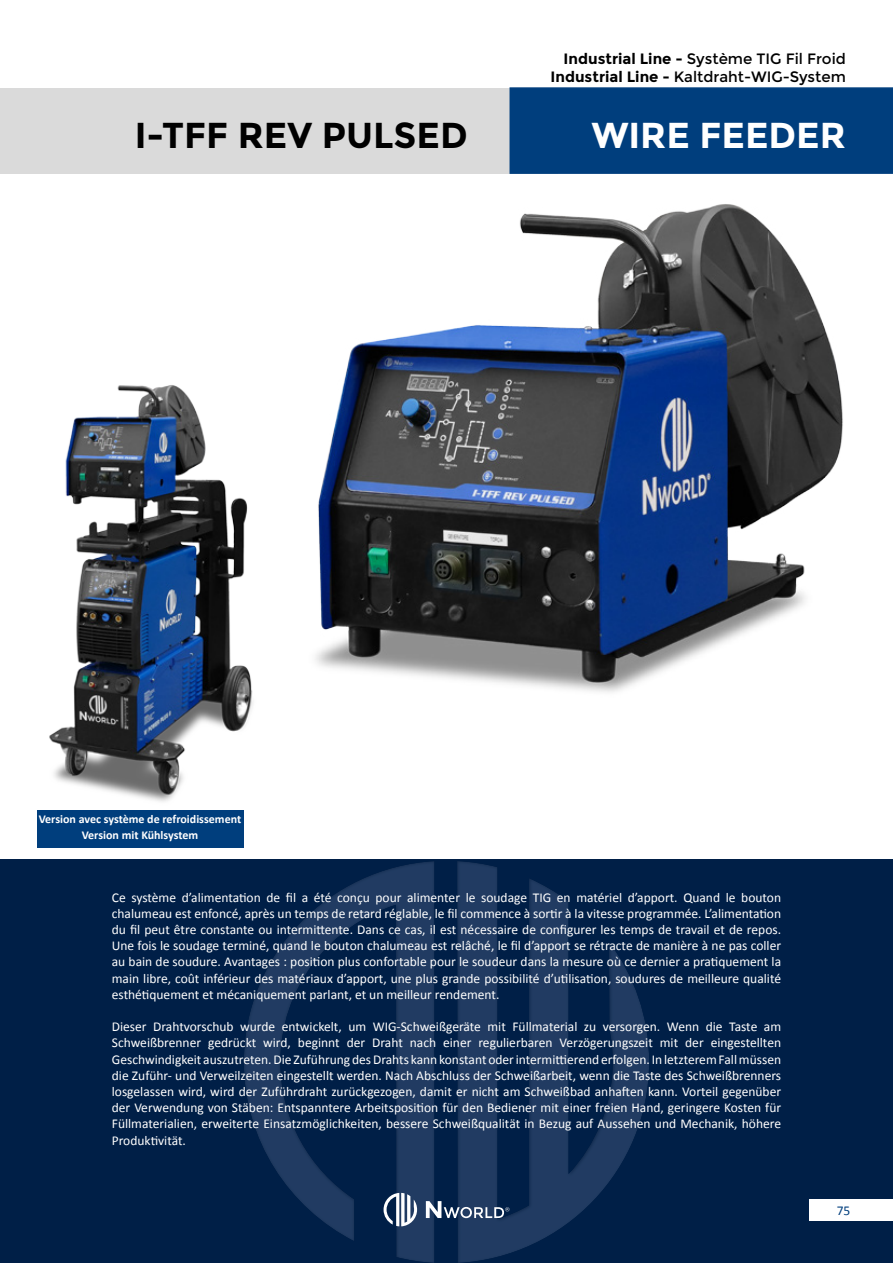
<style>
.page{position:relative;width:893px;height:1263px;background:#fff}
.page>*{position:absolute;margin:0;border:0;box-sizing:border-box;transform-origin:0 0}
.t1{font:700 36px "Montserrat";color:#000}
.t2{font:700 36px "Montserrat";color:#fff}
.t3{font:15px/18px "Montserrat";color:#000;text-align:right}
.t4{font:13.5px/16.2px "Calibri";color:#fff;text-align:justify}
.t5{font:13.5px "Calibri";color:#003e7d}
.t6{font:700 12px/16.2px "Calibri";color:#fff;text-align:center}
.s1{font-weight:700}
</style>
<div class="page">
<hr style="left:0;top:0;width:1px;height:859px;background:#f0f0f0">
<div style="left:0;top:88px;width:557px;height:85px;background:#dadada"></div>
<div style="left:509px;top:87px;width:384px;height:87px;background:#003e7d"></div>
<div style="left:0;top:859px;width:893px;height:404px;background:#001f47"></div>
<div style="left:809px;top:1199px;width:84px;height:21px;background:#fff"></div>
<div style="left:242px;top:859px;width:408px;height:404px;background:#000;opacity:.6"></div>
<svg style="left:384px;top:1193px;width:33px;height:33px"></svg>
<svg style="left:426px;top:1201px;width:83px;height:17px"></svg>
<img style="left:315px;top:204px;width:528px;height:488px">
<img style="left:49px;top:385px;width:204px;height:429px">
<div style="left:37px;top:810px;width:206px;height:38px;background:#003e7d"></div>
<h1 class="t1" style="left:135px;top:114px;width:335px">I-TFF REV PULSED</h1>
<p class="t3" style="left:551px;top:49px;width:297px"><span class="s1">Industrial Line -</span> Système TIG Fil Froid<br><span class="s1">Industrial Line -</span> Kaltdraht-WIG-System</p>
<h1 class="t2" style="left:592px;top:114px;width:256px">WIRE FEEDER</h1>
<p class="t6" style="left:39px;top:811px;width:204px">Version avec système de refroidissement<br>Version mit Kühlsystem</p>
<p class="t4" style="left:112px;top:889px;width:671px">Ce système d’alimentation de fil a été conçu pour alimenter le soudage TIG en matériel d’apport. Quand le bouton chalumeau est enfoncé, après un temps de retard réglable, le fil commence à sortir à la vitesse programmée. L’alimentation du fil peut être constante ou intermittente. Dans ce cas, il est nécessaire de configurer les temps de travail et de repos.<br>Une fois le soudage terminé, quand le bouton chalumeau est relâché, le fil d’apport se rétracte de manière à ne pas coller au bain de soudure. Avantages : position plus confortable pour le soudeur dans la mesure où ce dernier a pratiquement la main libre, coût inférieur des matériaux d’apport, une plus grande possibilité d’utilisation, soudures de meilleure qualité esthétiquement et mécaniquement parlant, et un meilleur rendement.</p>
<p class="t4" style="left:112px;top:1018px;width:671px">Dieser Drahtvorschub wurde entwickelt, um WIG-Schweißgeräte mit Füllmaterial zu versorgen. Wenn die Taste am Schweißbrenner gedrückt wird, beginnt der Draht nach einer regulierbaren Verzögerungszeit mit der eingestellten Geschwindigkeit auszutreten. Die Zuführung des Drahts kann konstant oder intermittierend erfolgen. In letzterem Fall müssen die Zuführ- und Verweilzeiten eingestellt werden. Nach Abschluss der Schweißarbeit, wenn die Taste des Schweißbrenners losgelassen wird, wird der Zuführdraht zurückgezogen, damit er nicht am Schweißbad anhaften kann. Vorteil gegenüber der Verwendung von Stäben: Entspanntere Arbeitsposition für den Bediener mit einer freien Hand, geringere Kosten für Füllmaterialien, erweiterte Einsatzmöglichkeiten, bessere Schweißqualität in Bezug auf Aussehen und Mechanik, höhere Produktivität.</p>
<p class="t5" style="left:837px;top:1202px;width:15px">75</p>
</div>
